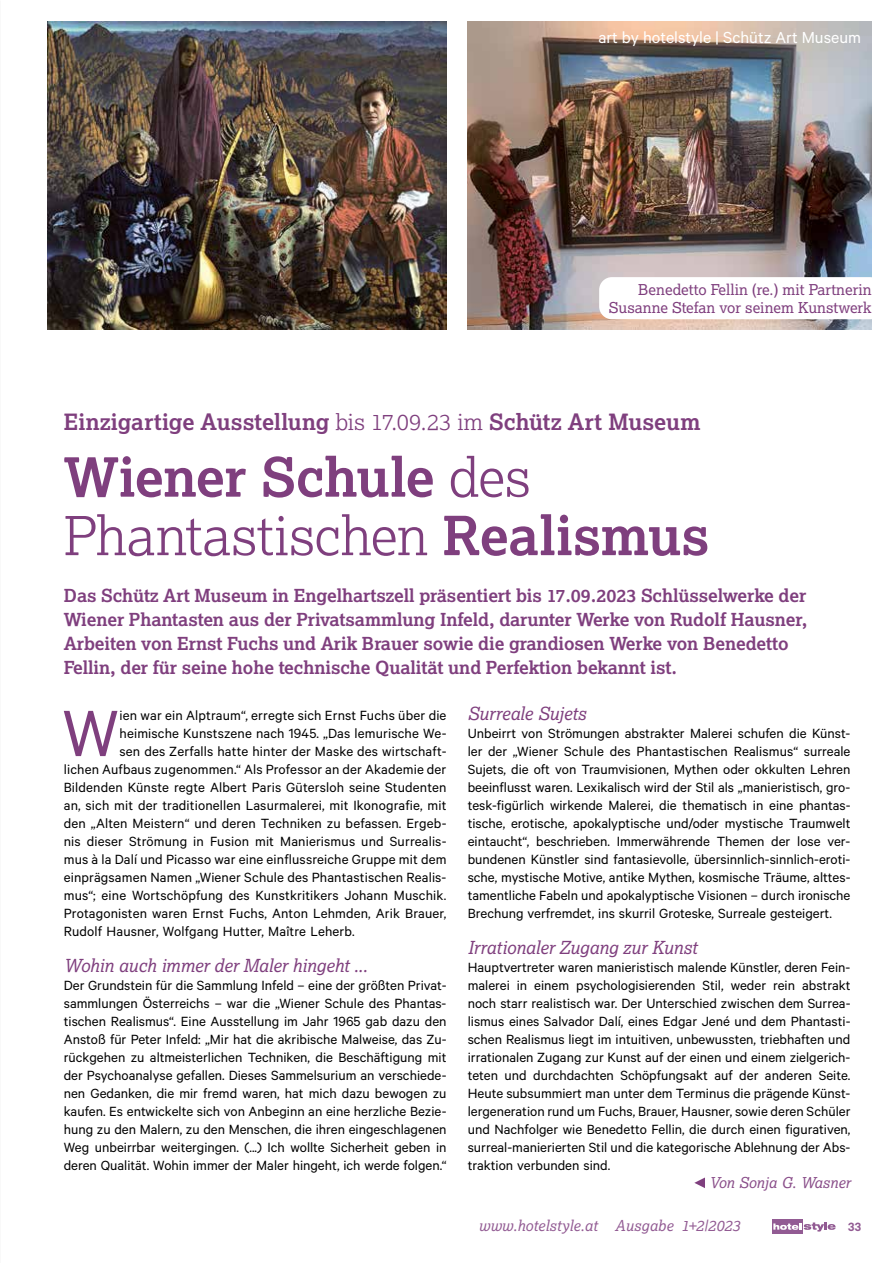
<style>
.page{position:relative;width:893px;height:1263px;background:#fff}
.page>*{position:absolute;margin:0;border:0;box-sizing:border-box;transform-origin:0 0}
.t1{font:73.65px "Calibrei";color:#7f3f7e}
.t2{font:700 54px/58.5px "Lexias";letter-spacing:-.005em;color:#7f3f7e}
.t3{font:700 22.5px "Lexias";letter-spacing:.005em;color:#7f3f7e}
.t4{font:700 18px/24px "Lexias";letter-spacing:-.005em;color:#7f3f7e}
.t5{font:italic 18px "Lexias";letter-spacing:-.01em;color:#7f3f7e}
.t6{font:18px "Calibrei";color:#fff}
.t7{font:15px/18px "Calibrei";letter-spacing:.01em;color:#000;text-align:justify}
.t8{font:15px/18px "Lexias";color:#7f3f7e;text-align:right}
.t9{font:italic 15px "Lexias";letter-spacing:.005em;color:#925b93}
.t10{font:italic 15px "Lexias";color:#894d89}
.t11{font:600 13.5px "Calibrei";color:#925b93}
.s1{font-weight:300}
</style>
<div class="page">
<img style="left:468px;top:21px;width:404px;height:309px">
<div style="left:772px;top:1219px;width:31px;height:14px;background:#925b93"></div>
<svg style="left:773px;top:1222px;width:63px;height:9px"></svg>
<svg style="left:694px;top:1177px;width:11px;height:11px"></svg>
<img style="left:48px;top:21px;width:398px;height:309px">
<div style="left:599px;top:277px;width:284px;height:42px;background:#fff;border-radius:13px"></div>
<p class="t6" style="left:598px;top:26px;width:264px">art by hotelstyle | Schütz Art Museum</p>
<p class="t8" style="left:609px;top:281px;width:264px">Benedetto Fellin (re.) mit Partnerin<br>Susanne Stefan vor seinem Kunstwerk</p>
<h3 class="t3" style="left:64px;top:409px;width:638px">Einzigartige Ausstellung <span class="s1">bis 17.09.23 im</span> Schütz Art Museum</h3>
<h2 class="t2" style="left:64px;top:448px;width:647px">Wiener Schule <span class="s1">des<br>Phantastischen</span> Realismus</h2>
<p class="t4" style="left:64px;top:583px;width:745px">Das Schütz Art Museum in Engelhartszell präsentiert bis 17.09.2023 Schlüsselwerke der Wiener Phantasten aus der Privatsammlung Infeld, darunter Werke von Rudolf Hausner, Arbeiten von Ernst Fuchs und Arik Brauer sowie die grandiosen Werke von Benedetto Fellin, der für seine hohe technische Qualität und Perfektion bekannt ist.</p>
<h1 class="t1" style="left:62px;top:690px;width:58px">W</h1>
<p class="t7" style="left:120px;top:706px;width:328px">ien war ein Alptraum“, erregte sich Ernst Fuchs über die</p>
<p class="t7" style="left:120px;top:724px;width:328px">heimische Kunstszene nach 1945. „Das lemurische We-</p>
<p class="t7" style="left:120px;top:742px;width:328px">sen des Zerfalls hatte hinter der Maske des wirtschaft-</p>
<p class="t7" style="left:64px;top:760px;width:384px">lichen Aufbaus zugenommen.“ Als Professor an der Akademie der</p>
<p class="t7" style="left:64px;top:778px;width:384px">Bildenden Künste regte Albert Paris Gütersloh seine Studenten</p>
<p class="t7" style="left:64px;top:796px;width:384px">an, sich mit der traditionellen Lasurmalerei, mit Ikonografie, mit</p>
<p class="t7" style="left:64px;top:814px;width:384px">den „Alten Meistern“ und deren Techniken zu befassen. Ergeb-</p>
<p class="t7" style="left:64px;top:832px;width:384px">nis dieser Strömung in Fusion mit Manierismus und Surrealis-</p>
<p class="t7" style="left:64px;top:850px;width:384px">mus à la Dalí und Picasso war eine einflussreiche Gruppe mit dem</p>
<p class="t7" style="left:64px;top:868px;width:384px">einprägsamen Namen „Wiener Schule des Phantastischen Realis-</p>
<p class="t7" style="left:64px;top:886px;width:384px">mus“; eine Wortschöpfung des Kunstkritikers Johann Muschik.</p>
<p class="t7" style="left:64px;top:904px;width:384px">Protagonisten waren Ernst Fuchs, Anton Lehmden, Arik Brauer,</p>
<p class="t7" style="left:64px;top:922px;width:292px">Rudolf Hausner, Wolfgang Hutter, Maître Leherb.</p>
<p class="t5" style="left:64px;top:955px;width:305px">Wohin auch immer der Maler hingeht ...</p>
<p class="t7" style="left:64px;top:976px;width:384px">Der Grundstein für die Sammlung Infeld – eine der größten Privat&shy;sammlungen Österreichs – war die „Wiener Schule des Phantas&shy;tischen Realismus“. Eine Ausstellung im Jahr 1965 gab dazu den Anstoß für Peter Infeld: „Mir hat die akribische Malweise, das Zu&shy;rückgehen zu altmeisterlichen Techniken, die Beschäftigung mit der Psychoanalyse gefallen. Dieses Sammelsurium an verschiede&shy;nen Gedanken, die mir fremd waren, hat mich dazu bewogen zu kaufen. Es entwickelte sich von Anbeginn an eine herzliche Bezie&shy;hung zu den Malern, zu den Menschen, die ihren eingeschlagenen Weg unbeirrbar weitergingen. (...) Ich wollte Sicherheit geben in deren Qualität. Wohin immer der Maler hingeht, ich werde folgen.“</p>
<p class="t5" style="left:468px;top:703px;width:120px">Surreale Sujets</p>
<p class="t7" style="left:468px;top:724px;width:384px">Unbeirrt von Strömungen abstrakter Malerei schufen die Künst&shy;ler der „Wiener Schule des Phantastischen Realismus“ surreale Sujets, die oft von Traumvisionen, Mythen oder okkulten Lehren beeinflusst waren. Lexikalisch wird der Stil als „manieristisch, gro&shy;tesk-figürlich wirkende Malerei, die thematisch in eine phantas&shy;tische, erotische, apokalyptische und/oder mystische Traumwelt eintaucht“, beschrieben. Immerwährende Themen der lose ver&shy;bundenen Künstler sind fantasievolle, übersinnlich-sinnlich-eroti&shy;sche, mystische Motive, antike Mythen, kosmische Träume, alttes&shy;tamentliche Fabeln und apokalyptische Visionen – durch ironische Brechung verfremdet, ins skurril Groteske, Surreale gesteigert.</p>
<p class="t5" style="left:468px;top:937px;width:231px">Irrationaler Zugang zur Kunst</p>
<p class="t7" style="left:468px;top:958px;width:384px">Hauptvertreter waren manieristisch malende Künstler, deren Fein&shy;malerei in einem psychologisierenden Stil, weder rein abstrakt noch starr realistisch war. Der Unterschied zwischen dem Surrea&shy;lismus eines Salvador Dalí, eines Edgar Jené und dem Phantasti&shy;schen Realismus liegt im intuitiven, unbewussten, triebhaften und irrationalen Zugang zur Kunst auf der einen und einem zielgerich&shy;teten und durchdachten Schöpfungsakt auf der anderen Seite.<br>Heute subsummiert man unter dem Terminus die prägende Künst&shy;lergeneration rund um Fuchs, Brauer, Hausner, sowie deren Schüler und Nachfolger wie Benedetto Fellin, die durch einen figurativen, surreal-manierierten Stil und die kategorische Ablehnung der Abs&shy;traktion verbunden sind.</p>
<p class="t10" style="left:710px;top:1174px;width:142px">Von Sonja G. Wasner</p>
<p class="t9" style="left:478px;top:1217px;width:263px">www.hotelstyle.at Ausgabe 1+2|2023</p>
<p class="t11" style="left:848px;top:1218px;width:14px">33</p>
</div>
